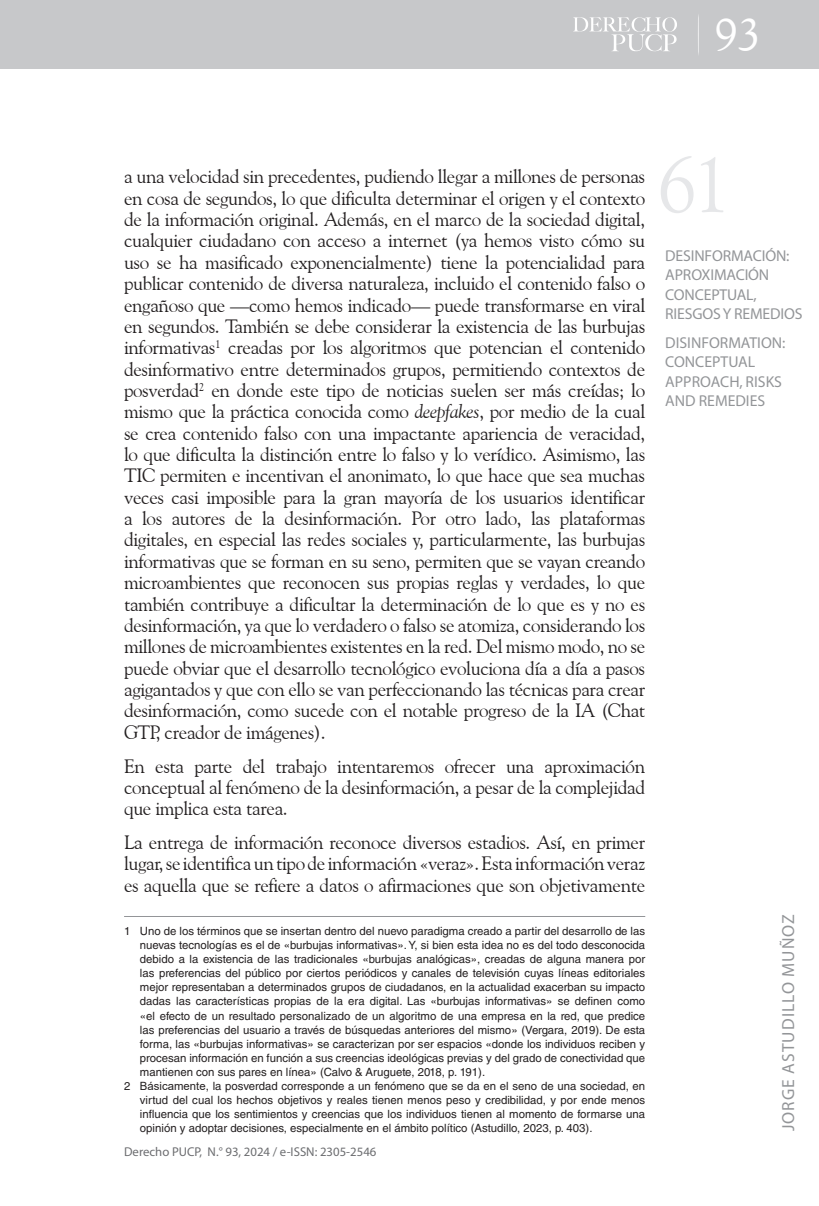
<style>
.page{position:relative;width:819px;height:1206px;background:#fff}
.page>*{position:absolute;margin:0;border:0;box-sizing:border-box;transform-origin:0 0}
.t1{font:78.75px "Goudy Old Style BT";color:#e6e7e9}
.t2{font:46.38px "Goudy Old Style BT";color:#fff}
._02_texto_normal{font:19.25px/21.3px "Goudy Old Style BT";letter-spacing:-.02em;color:#231f20;text-align:justify}
.t3{font:17.5px "Myriad Pro";letter-spacing:.06em;color:#939598}
.t4{font:15.75px/19.2px "Myriad Pro";letter-spacing:-.01em;color:#939598}
.t5{font:12.78px "Myriad Pro";color:#6c6d70}
._07_texto_normal_pie{font:11.38px/14px "Helvetica LT Std";color:#231f20;text-align:justify}
.s1{font-style:italic}
.s2{font-family:"Arial"}
</style>
<div class="page">
<div style="left:0;top:0;width:819px;height:69px;background:#c7c8ca"></div>
<svg style="left:573px;top:17px;width:104px;height:34px"></svg>
<hr style="left:124px;top:916px;width:521px;height:1px;background:#939598">
<h2 class="t2" style="left:714px;top:6px;width:47px">93</h2>
<p class="_02_texto_normal" style="left:124px;top:166px;width:522px">a una velocidad sin precedentes, pudiendo llegar a millones de personas en cosa de segundos, lo que dificulta determinar el origen y el contexto de la información original. Además, en el marco de la sociedad digital, cualquier ciudadano con acceso a internet (ya hemos visto cómo su uso se ha masificado exponencialmente) tiene la potencialidad para publicar contenido de diversa naturaleza, incluido el contenido falso o engañoso que —como hemos indicado— puede transformarse en viral en segundos. También se debe considerar la existencia de las burbujas informativas<sup>1</sup> creadas por los algoritmos que potencian el contenido desinformativo entre determinados grupos, permitiendo contextos de posverdad<sup>2</sup> en donde este tipo de noticias suelen ser más creídas; lo mismo que la práctica conocida como <span class="s1">deepfakes</span>, por medio de la cual se crea contenido falso con una impactante apariencia de veracidad, lo que dificulta la distinción entre lo falso y lo verídico. Asimismo, las TIC permiten e incentivan el anonimato, lo que hace que sea muchas veces casi imposible para la gran mayoría de los usuarios identificar a los autores de la desinformación. Por otro lado, las plataformas digitales, en especial las redes sociales y, particularmente, las burbujas informativas que se forman en su seno, permiten que se vayan creando microambientes que reconocen sus propias reglas y verdades, lo que también contribuye a dificultar la determinación de lo que es y no es desinformación, ya que lo verdadero o falso se atomiza, considerando los millones de microambientes existentes en la red. Del mismo modo, no se puede obviar que el desarrollo tecnológico evoluciona día a día a pasos agigantados y que con ello se van perfeccionando las técnicas para crear desinformación, como sucede con el notable progreso de la IA (Chat GTP, creador de imágenes).</p>
<p class="_02_texto_normal" style="left:124px;top:754px;width:522px">En esta parte del trabajo intentaremos ofrecer una aproximación conceptual al fenómeno de la desinformación, a pesar de la complejidad que implica esta tarea.</p>
<p class="_02_texto_normal" style="left:124px;top:831px;width:522px">La entrega de información reconoce diversos estadios. Así, en primer lugar, se identifica un tipo de información «veraz». Esta información veraz es aquella que se refiere a datos o afirmaciones que son objetivamente</p>
<p class="_07_texto_normal_pie" style="left:140px;top:924px;width:507px;text-indent:-16px">1 Uno de los términos que se insertan dentro del nuevo paradigma creado a partir del desarrollo de las nuevas tecnologías es el de «burbujas informativas». Y, si bien esta idea no es del todo desconocida debido a la existencia de las tradicionales «burbujas analógicas», creadas de alguna manera por las preferencias del público por ciertos periódicos y canales de televisión cuyas líneas editoriales mejor representaban a determinados grupos de ciudadanos, en la actualidad exacerban su impacto dadas las características propias de la era digital. Las «burbujas informativas» se definen como «el efecto de un resultado personalizado de un algoritmo de una empresa en la red, que predice las preferencias del usuario a través de búsquedas anteriores del mismo» (Vergara, 2019). De esta forma, las «burbujas informativas» se caracterizan por ser espacios «donde los individuos reciben y procesan información en función a sus creencias ideológicas previas y del grado de conectividad que mantienen con sus pares en línea» (Calvo &amp; Aruguete, 2018, p. 191).</p>
<p class="_07_texto_normal_pie" style="left:140px;top:1078px;width:507px;text-indent:-16px">2 <span class="s2">Básicamente</span>, la posverdad corresponde a un fenómeno que se da en el seno de una sociedad, en virtud del cual los hechos objetivos y reales tienen menos peso y credibilidad, y por ende menos influencia que los sentimientos y creencias que los individuos tienen al momento de formarse una opinión y adoptar decisiones, especialmente en el ámbito político (Astudillo, 2023, p. 403).</p>
<p class="t5" style="left:124px;top:1144px;width:254px">Derecho PUCP, N.° 93, 2024 / e-ISSN: 2305-2546</p>
<h1 class="t1" style="left:657px;top:136px;width:75px">61</h1>
<p class="t4" style="left:665px;top:246px;width:139px">DESINFORMACIÓN:<br>APROXIMACIÓN<br>CONCEPTUAL,<br>RIESGOS Y REMEDIOS</p>
<p class="t4" style="left:665px;top:333px;width:121px">DISINFORMATION:<br>CONCEPTUAL<br>APPROACH, RISKS<br>AND REMEDIES</p>
<p class="t3" style="left:777px;top:1131px;width:219px;rotate:-90deg">JORGE ASTUDILLO MUÑOZ</p>
</div>
